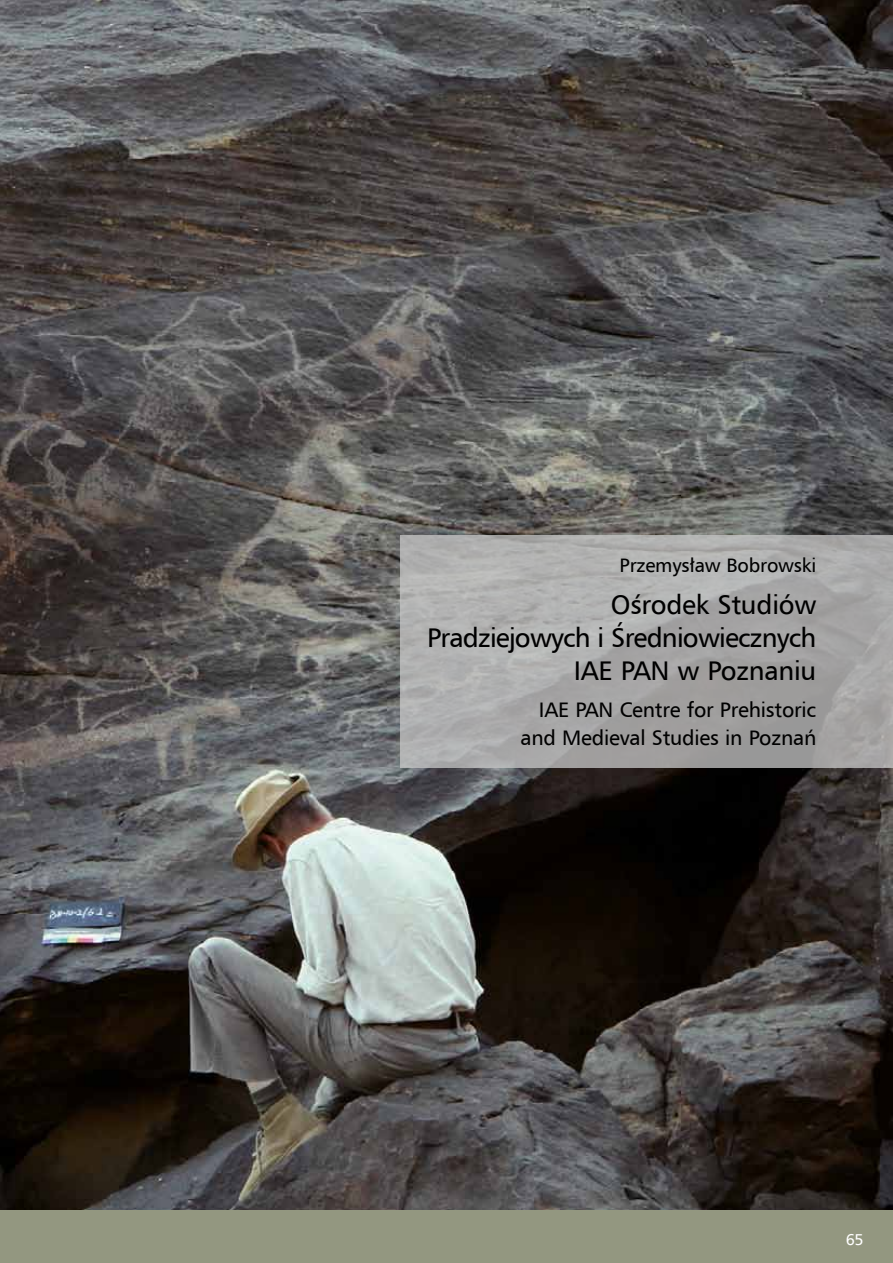
<style>
.page{position:relative;width:893px;height:1263px;background:#fff}
.page>*{position:absolute;margin:0;border:0;box-sizing:border-box;transform-origin:0 0}
.t1{font:27px/33px "Humnst 777 EU";letter-spacing:-.03em;color:#000;text-align:right}
.t2{font:21px/28.5px "Humnst 777 EU";letter-spacing:-.01em;color:#000;text-align:right}
.t3{font:19.5px "Humnst 777 EU";letter-spacing:-.01em;color:#000}
.t4{font:15.75px "Humnst 777 EU";color:#fff}
</style>
<div class="page">
<div style="left:0;top:1209px;width:893px;height:54px;background:#939780"></div>
<img style="left:0;top:0;width:893px;height:1209px">
<svg style="left:400px;top:535px;width:493px;height:233px;background:#a9a9a9"></svg>
<p class="t3" style="left:620px;top:553px;width:198px">Przemysław Bobrowski</p>
<p class="t1" style="left:427px;top:588px;width:391px">Ośrodek Studiów<br>Pradziejowych i Średniowiecznych<br>IAE PAN w Poznaniu</p>
<p class="t2" style="left:520px;top:695px;width:297px">IAE PAN Centre for Prehistoric and Medieval Studies in Poznań</p>
<p class="t4" style="left:846px;top:1230px;width:19px">65</p>
</div>
